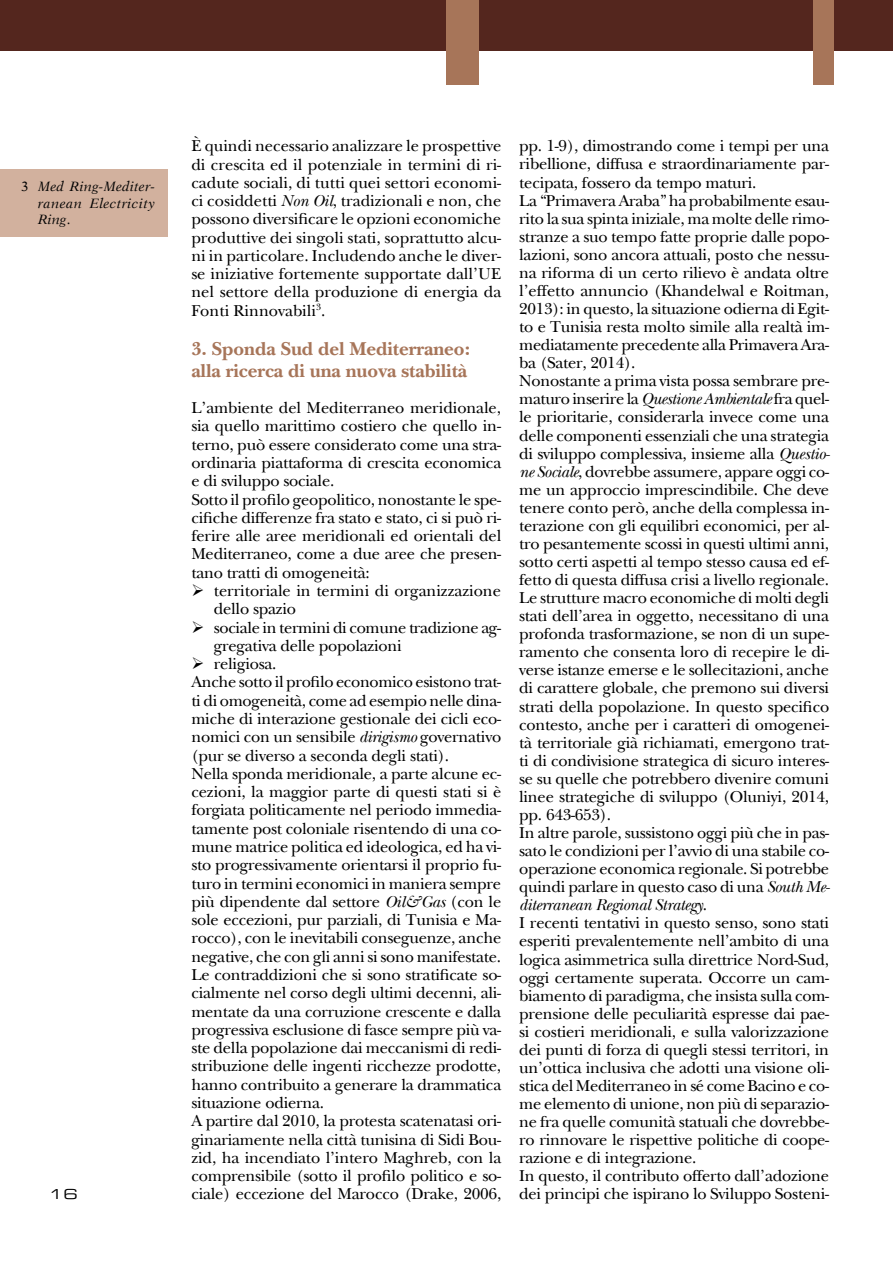
<style>
.page{position:relative;width:893px;height:1263px;background:#fff}
.page>*{position:absolute;margin:0;border:0;box-sizing:border-box;transform-origin:0 0}
.t1{font:700 19.5px/21.3px "New Baskerville";letter-spacing:-.005em;color:#a77559}
.t2{font:16.5px/18px "New Baskerville";letter-spacing:-.015em;color:#000}
.t3{font:italic 13.5px/16.2px "New Aster";letter-spacing:.035em;color:#000;text-align:justify}
.t4{font:13.5px "Eurostile Extended Two";color:#000;scale:1.11 1}
.s1{font-style:normal}
.s2{font-style:italic}
</style>
<div class="page">
<div style="left:0;top:0;width:893px;height:51px;background:#54261e"></div>
<div style="left:447px;top:0;width:32px;height:84px;background:#a77559"></div>
<div style="left:813px;top:0;width:20px;height:84px;background:#a77559"></div>
<div style="left:0;top:169px;width:168px;height:67px;background:#d2b19e"></div>
<p class="t3" style="left:38px;top:178px;width:118px;text-indent:-17px"><span class="s1">3</span> Med Ring-Mediter&shy;ranean Electricity Ring<span class="s1">.</span></p>
<p class="t4" style="left:49px;top:1185px;width:28px">16</p>
<p class="t2" style="left:191px;top:137px;width:311px">È quindi necessario analizzare le prospettive di crescita ed il potenziale in termini di ri&shy;cadute sociali, di tutti quei settori economi&shy;ci cosiddetti <span class="s2">Non Oil</span>, tradizionali e non, che possono diversificare le opzioni economiche produttive dei singoli stati, soprattutto alcu&shy;ni in particolare. Includendo anche le diver&shy;se iniziative fortemente supportate dall’UE nel settore della produzione di energia da Fonti Rinnovabili<sup>3</sup>.</p>
<p class="t1" style="left:191px;top:338px;width:280px">3. Sponda Sud del Mediterraneo: alla ricerca di una nuova stabilità</p>
<p class="t2" style="left:191px;top:398px;width:311px">L’ambiente del Mediterraneo meridionale, sia quello marittimo costiero che quello in&shy;terno, può essere considerato come una stra&shy;ordinaria piattaforma di crescita economica e di sviluppo sociale.<br>Sotto il profilo geopolitico, nonostante le spe&shy;cifiche differenze fra stato e stato, ci si può ri&shy;ferire alle aree meridionali ed orientali del Mediterraneo, come a due aree che presen&shy;tano tratti di omogeneità:</p>
<p class="t2" style="left:214px;top:581px;width:289px;text-indent:-23px">➢ territoriale in termini di organizzazione dello spazio</p>
<p class="t2" style="left:214px;top:618px;width:289px;text-indent:-23px">➢ sociale in termini di comune tradizione ag&shy;gregativa delle popolazioni</p>
<p class="t2" style="left:191px;top:654px;width:312px">➢ religiosa.<br>Anche sotto il profilo economico esistono trat&shy;ti di omogeneità, come ad esempio nelle dina&shy;miche di interazione gestionale dei cicli eco&shy;nomici con un sensibile <span class="s2">dirigismo</span> governativo (pur se diverso a seconda degli stati).<br>Nella sponda meridionale, a parte alcune ec&shy;cezioni, la maggior parte di questi stati si è forgiata politicamente nel periodo immedia&shy;tamente post coloniale risentendo di una co&shy;mune matrice politica ed ideologica, ed ha vi&shy;sto progressivamente orientarsi il proprio fu&shy;turo in termini economici in maniera sempre più dipendente dal settore <span class="s2">Oil&amp;Gas</span> (con le sole eccezioni, pur parziali, di Tunisia e Ma&shy;rocco), con le inevitabili conseguenze, anche negative, che con gli anni si sono manifestate.<br>Le contraddizioni che si sono stratificate so&shy;cialmente nel corso degli ultimi decenni, ali&shy;mentate da una corruzione crescente e dalla progressiva esclusione di fasce sempre più va&shy;ste della popolazione dai meccanismi di redi&shy;stribuzione delle ingenti ricchezze prodotte, hanno contribuito a generare la drammatica situazione odierna.<br>A partire dal 2010, la protesta scatenatasi ori&shy;ginariamente nella città tunisina di Sidi Bou&shy;zid, ha incendiato l’intero Maghreb, con la comprensibile (sotto il profilo politico e so&shy;ciale) eccezione del Marocco (Drake, 2006,</p>
<p class="t2" style="left:519px;top:137px;width:312px">pp. 1-9), dimostrando come i tempi per una ribellione, diffusa e straordinariamente par&shy;tecipata, fossero da tempo maturi.<br>La “Primavera Araba” ha probabilmente esau&shy;rito la sua spinta iniziale, ma molte delle rimo&shy;stranze a suo tempo fatte proprie dalle popo&shy;lazioni, sono ancora attuali, posto che nessu&shy;na riforma di un certo rilievo è andata oltre l’effetto annuncio (Khandelwal e Roitman, 2013): in questo, la situazione odierna di Egit&shy;to e Tunisia resta molto simile alla realtà im&shy;mediatamente precedente alla Primavera Ara&shy;ba (Sater, 2014).<br>Nonostante a prima vista possa sembrare pre&shy;maturo inserire la <span class="s2">Questione Ambientale</span> fra quel&shy;le prioritarie, considerarla invece come una delle componenti essenziali che una strategia di sviluppo complessiva, insieme alla <span class="s2">Questio&shy;ne Sociale</span>, dovrebbe assumere, appare oggi co&shy;me un approccio imprescindibile. Che deve tenere conto però, anche della complessa in&shy;terazione con gli equilibri economici, per al&shy;tro pesantemente scossi in questi ultimi anni, sotto certi aspetti al tempo stesso causa ed ef&shy;fetto di questa diffusa crisi a livello regionale.<br>Le strutture macro economiche di molti degli stati dell’area in oggetto, necessitano di una profonda trasformazione, se non di un supe&shy;ramento che consenta loro di recepire le di&shy;verse istanze emerse e le sollecitazioni, anche di carattere globale, che premono sui diversi strati della popolazione. In questo specifico contesto, anche per i caratteri di omogenei&shy;tà territoriale già richiamati, emergono trat&shy;ti di condivisione strategica di sicuro interes&shy;se su quelle che potrebbero divenire comuni linee strategiche di sviluppo (Oluniyi, 2014, pp. 643-653).<br>In altre parole, sussistono oggi più che in pas&shy;sato le condizioni per l’avvio di una stabile co&shy;operazione economica regionale. Si potrebbe quindi parlare in questo caso di una <span class="s2">South Me&shy;diterranean Regional Strategy</span>.<br>I recenti tentativi in questo senso, sono stati esperiti prevalentemente nell’ambito di una logica asimmetrica sulla direttrice Nord-Sud, oggi certamente superata. Occorre un cam&shy;biamento di paradigma, che insista sulla com&shy;prensione delle peculiarità espresse dai pae&shy;si costieri meridionali, e sulla valorizzazione dei punti di forza di quegli stessi territori, in un’ottica inclusiva che adotti una visione oli&shy;stica del Mediterraneo in sé come Bacino e co&shy;me elemento di unione, non più di separazio&shy;ne fra quelle comunità statuali che dovrebbe&shy;ro rinnovare le rispettive politiche di coope&shy;razione e di integrazione.<br>In questo, il contributo offerto dall’adozione dei principi che ispirano lo Sviluppo Sosteni-</p>
</div>
